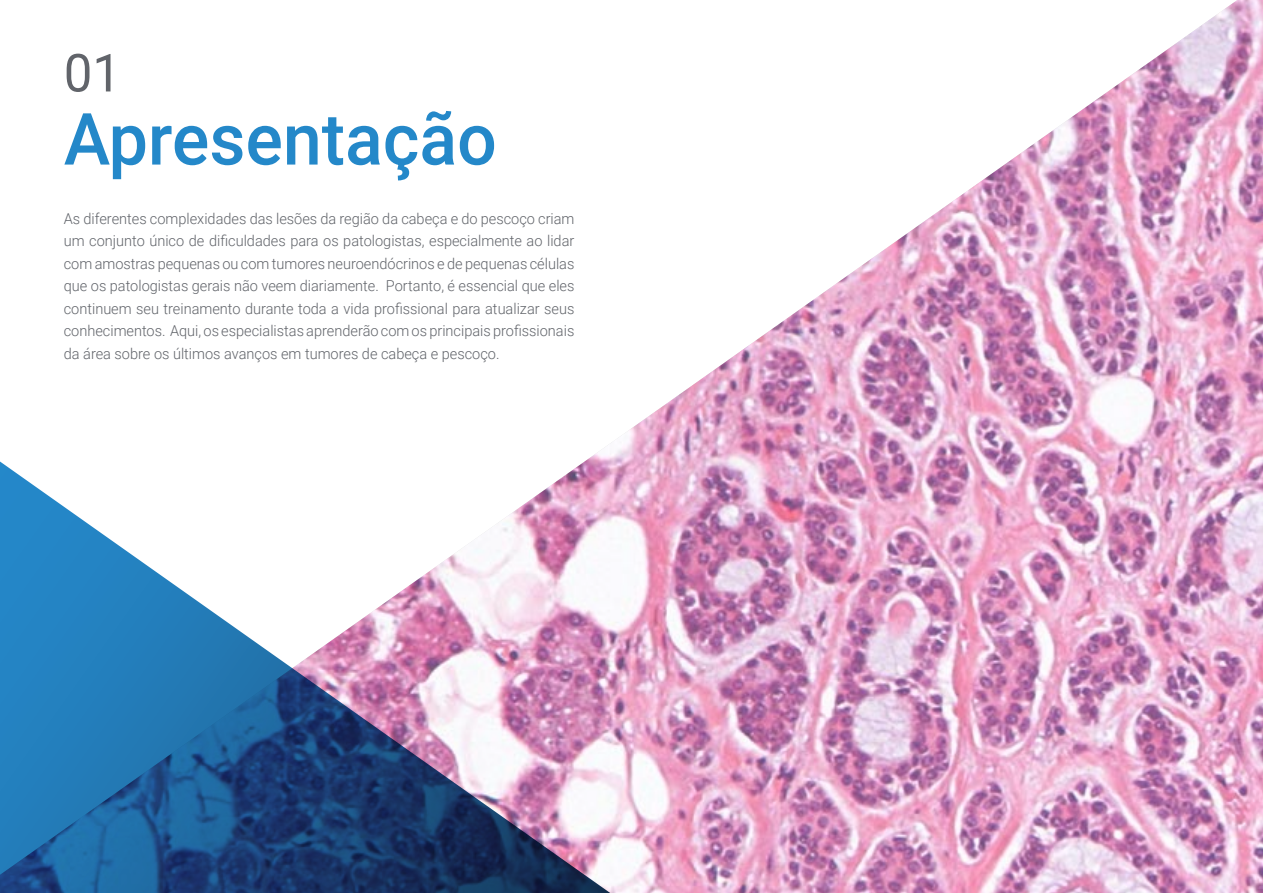
<style>
.page{position:relative;width:1263px;height:893px;background:#fff}
.page>*{position:absolute;margin:0;border:0;box-sizing:border-box;transform-origin:0 0}
.t1{font:500 72px "Roboto";color:#2488c9}
.t2{font:52.5px "Roboto";color:#61646a}
.t3{font:300 15px/22.5px "Roboto";color:#61646a;text-align:justify}
</style>
<div class="page">
<img style="left:610px;top:0;width:653px;height:893px">
<svg style="left:0;top:446px;width:640px;height:447px"></svg>
<h2 class="t2" style="left:64px;top:36px;width:59px">01</h2>
<h1 class="t1" style="left:64px;top:89px;width:435px">Apresentação</h1>
<p class="t3" style="left:64px;top:207px;width:512px">As diferentes complexidades das lesões da região da cabeça e do pescoço criam um conjunto único de dificuldades para os patologistas, especialmente ao lidar com amostras pequenas ou com tumores neuroendócrinos e de pequenas células que os patologistas gerais não veem diariamente. Portanto, é essencial que eles continuem seu treinamento durante toda a vida profissional para atualizar seus conhecimentos. Aqui, os especialistas aprenderão com os principais profissionais da área sobre os últimos avanços em tumores de cabeça e pescoço.</p>
</div>
